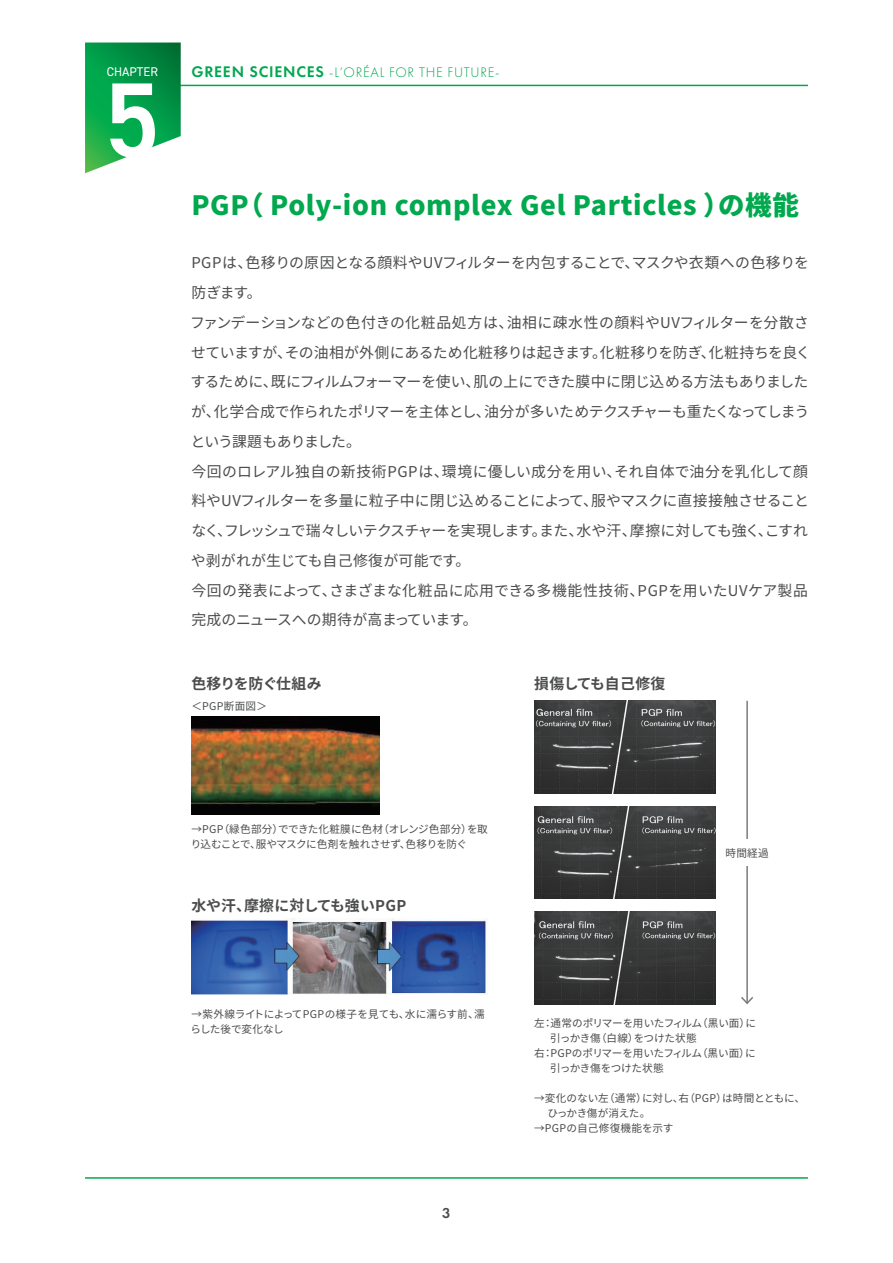
<style>
.page{position:relative;width:893px;height:1263px;background:#fff}
.page>*{position:absolute;margin:0;border:0;box-sizing:border-box;transform-origin:0 0}
.t1{font:600 106.35px "DIN2014";color:#fff}
.t2{font:800 26.55px "Source Han Sans JP";letter-spacing:.025em;color:#00a84e}
.t3{font:14.85px/29.7px "Source Han Sans JP";letter-spacing:-.01em;color:#4b4c4d}
.t4{font:700 14.85px "Source Han Sans JP";letter-spacing:-.005em;color:#4b4c4d}
.t5{font:700 14.85px "Source Han Sans JP";letter-spacing:-.025em;color:#4b4c4d}
.t6{font:600 14.85px "Futura PT";color:#4b4c4d}
.t7{font:300 14.4px "Futura PT";letter-spacing:.05em;color:#00a84e}
.t8{font:12.6px "DIN2014";color:#fff}
.t9{font:10.65px/14.9px "Source Han Sans JP";letter-spacing:-.01em;color:#4b4c4d}
.t10{font:10.65px/14.9px "Source Han Sans JP";letter-spacing:-.03em;color:#4b4c4d}
.t11{font:10.65px "Source Han Sans JP";letter-spacing:.025em;color:#4b4c4d}
.s1{font-weight:600;font-size:15.9px}
</style>
<div class="page">
<hr style="left:85px;top:1177px;width:723px;height:2px;background:#00a84e">
<hr style="left:85px;top:85px;width:723px;height:1px;background:#00a84e">
<svg style="left:85px;top:43px;width:96px;height:130px;background:#28ab61"></svg>
<img style="left:191px;top:717px;width:188px;height:98px">
<img style="left:191px;top:918px;width:297px;height:76px">
<img style="left:534px;top:701px;width:181px;height:92px">
<img style="left:534px;top:806px;width:181px;height:93px">
<img style="left:534px;top:912px;width:181px;height:92px">
<hr style="left:746px;top:701px;width:2px;height:302px;background:#797b7e">
<svg style="left:741px;top:995px;width:12px;height:10px"></svg>
<div style="left:718px;top:839px;width:58px;height:27px;background:#fff"></div>
<p class="t8" style="left:107px;top:63px;width:53px">CHAPTER</p>
<p class="t7" style="left:191px;top:64px;width:310px"><span class="s1">GREEN SCIENCES</span> -L’ORÉAL FOR THE FUTURE-</p>
<h1 class="t1" style="left:105px;top:50px;width:57px">5</h1>
<h2 class="t2" style="left:191px;top:190px;width:609px">PGP（ Poly-ion complex Gel Particles ）の機能</h2>
<p class="t3" style="left:190px;top:248px;width:622px">PGPは、色移りの原因となる顔料やUVフィルターを内包することで、マスクや衣類への色移りを防ぎます。<br>ファンデーションなどの色付きの化粧品処方は、油相に疎水性の顔料やUVフィルターを分散させていますが、その油相が外側にあるため化粧移りは起きます。化粧移りを防ぎ、化粧持ちを良くするために、既にフィルムフォーマーを使い、肌の上にできた膜中に閉じ込める方法もありましたが、化学合成で作られたポリマーを主体とし、油分が多いためテクスチャーも重たくなってしまうという課題もありました。<br>今回のロレアル独自の新技術PGPは、環境に優しい成分を用い、それ自体で油分を乳化して顔料やUVフィルターを多量に粒子中に閉じ込めることによって、服やマスクに直接接触させることなく、フレッシュで瑞々しいテクスチャーを実現します。また、水や汗、摩擦に対しても強く、こすれや剥がれが生じても自己修復が可能です。<br>今回の発表によって、さまざまな化粧品に応用できる多機能性技術、PGPを用いたUVケア製品完成のニュースへの期待が高まっています。</p>
<p class="t5" style="left:191px;top:675px;width:132px">色移りを防ぐ仕組み</p>
<p class="t4" style="left:534px;top:675px;width:133px">損傷しても自己修復</p>
<p class="t9" style="left:191px;top:699px;width:77px">＜PGP断面図＞</p>
<p class="t9" style="left:191px;top:822px;width:299px">→PGP（緑色部分）でできた化粧膜に色材（オレンジ色部分）を取り込むことで、服やマスクに色剤を触れさせず、色移りを防ぐ</p>
<p class="t4" style="left:191px;top:897px;width:217px">水や汗、摩擦に対しても強いPGP</p>
<p class="t9" style="left:191px;top:1007px;width:296px">→紫外線ライトによってPGPの様子を見ても、水に濡らす前、濡らした後で変化なし</p>
<p class="t6" style="left:442px;top:1204px;width:10px">3</p>
<p class="t9" style="left:725px;top:845px;width:45px">時間経過</p>
<p class="t10" style="left:534px;top:1016px;width:223px">左：通常のポリマーを用いたフィルム（黒い面）に　 引っかき傷（白線）をつけた状態<br>右：PGPのポリマーを用いたフィルム（黒い面）に　 引っかき傷をつけた状態</p>
<p class="t9" style="left:534px;top:1091px;width:272px">→変化のない左（通常）に対し、右（PGP）は時間とともに、　 ひっかき傷が消えた。</p>
<p class="t11" style="left:534px;top:1122px;width:141px">→PGPの自己修復機能を示す</p>
</div>
